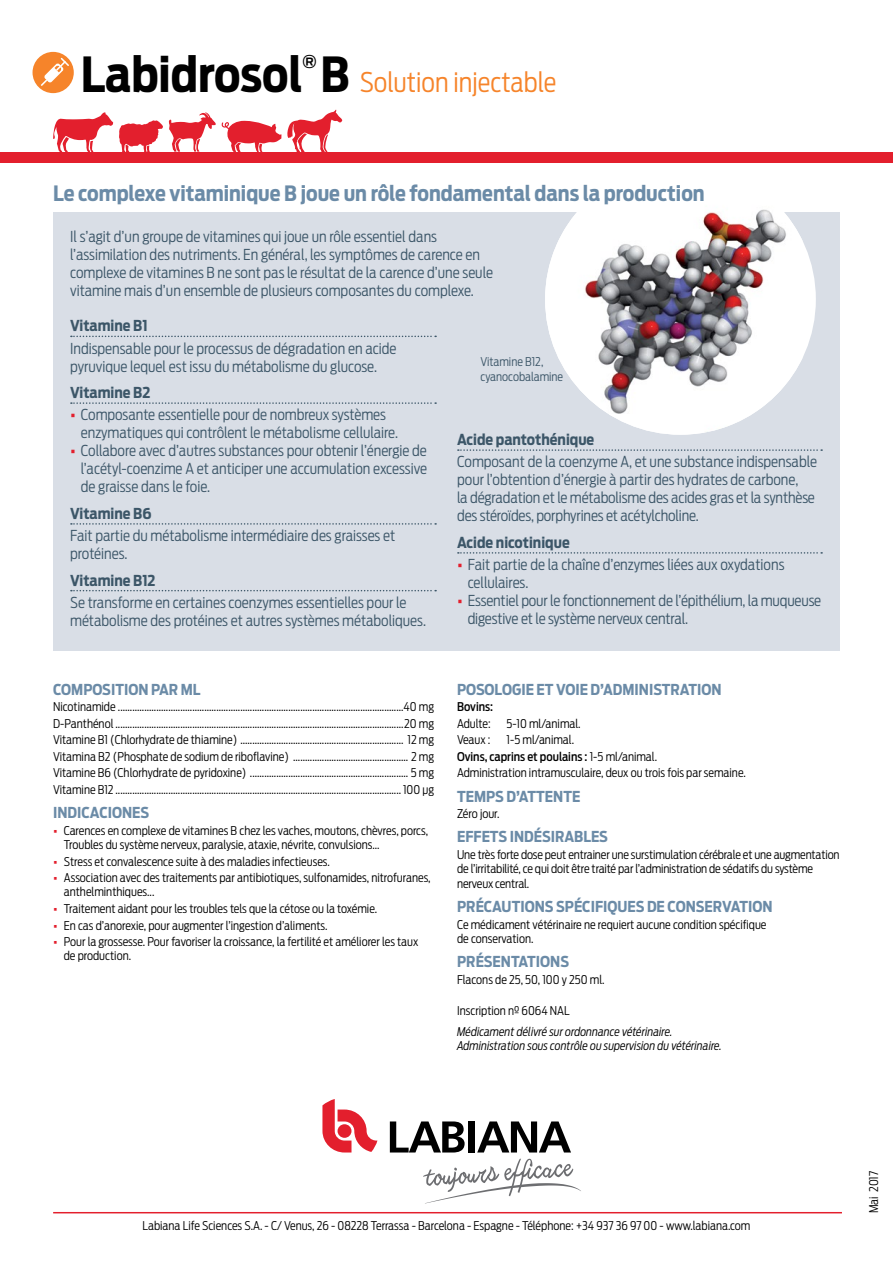
<style>
.page{position:relative;width:893px;height:1263px;background:#fff}
.page>*{position:absolute;margin:0;border:0;box-sizing:border-box;transform-origin:0 0}
.t1{font:700 48px "Antenna Cond";color:#000}
.t2{font:300 27px "Antenna Cond";color:#f6842a}
.t3{font:700 21px "Antenna Cond";color:#6b8ba7}
.t4{font:700 17.55px "Antenna";color:#000}
.t5{font:300 15px/18px "Antenna Cond";color:#3c5668}
.t6{font:700 15px "Antenna Cond";color:#6b8ba7}
.t7{font:700 15px "Antenna Cond";color:#3c5668}
.t8{font:300 12px/16.5px "Antenna Cond";color:#000}
.t9{font:italic 300 12px/14.4px "Antenna Cond";color:#000}
.t10{font:300 12px/14.4px "Antenna Cond";color:#3c5668}
.t11{font:500 12px "Antenna Cond";color:#000}
.s1{font-family:"Antenna";font-weight:700;color:#e31f2d}
.s2{font-weight:500}
</style>
<div class="page">
<div style="left:0;top:152px;width:893px;height:11px;background:#e31f2d"></div>
<div style="left:33px;top:52px;width:41px;height:41px;background:#f6842a;border-radius:50%"></div>
<svg style="left:41px;top:58px;width:28px;height:28px"></svg>
<svg style="left:53px;top:112px;width:60px;height:40px"></svg>
<svg style="left:287px;top:110px;width:55px;height:42px"></svg>
<svg style="left:119px;top:112px;width:162px;height:40px"></svg>
<div style="left:53px;top:213px;width:787px;height:438px;background:#d9dee6"></div>
<div style="left:545px;top:164px;width:271px;height:271px;background:#fff;border-radius:50%"></div>
<img style="left:545px;top:209px;width:257px;height:226px">
<svg style="left:71px;top:336px;width:365px;height:1px"></svg>
<svg style="left:71px;top:402px;width:365px;height:2px"></svg>
<svg style="left:71px;top:523px;width:365px;height:2px"></svg>
<svg style="left:71px;top:590px;width:365px;height:1px"></svg>
<svg style="left:458px;top:449px;width:364px;height:2px"></svg>
<svg style="left:458px;top:552px;width:364px;height:2px"></svg>
<hr style="left:53px;top:1212px;width:789px;height:1px;background:#e31f2d">
<svg style="left:390px;top:1121px;width:75px;height:31px"></svg>
<div style="left:468px;top:1121px;width:7px;height:31px;background:#000"></div>
<svg style="left:477px;top:1121px;width:94px;height:31px"></svg>
<svg style="left:322px;top:1099px;width:55px;height:53px"></svg>
<svg style="left:423px;top:1159px;width:158px;height:44px"></svg>
<h1 class="t1" style="left:81px;top:45px;width:271px">Labidrosol B</h1>
<h3 class="t4" style="left:303px;top:51px;width:16px">®</h3>
<h2 class="t2" style="left:360px;top:66px;width:198px">Solution injectable</h2>
<h3 class="t3" style="left:53px;top:181px;width:653px">Le complexe vitaminique B joue un rôle fondamental dans la production</h3>
<p class="t5" style="left:70px;top:227px;width:424px">Il s’agit d’un groupe de vitamines qui joue un rôle essentiel dans l’assimilation des nutriments. En général, les symptômes de carence en complexe de vitamines B ne sont pas le résultat de la carence d’une seule vitamine mais d’un ensemble de plusieurs composantes du complexe.</p>
<p class="t7" style="left:70px;top:317px;width:79px">Vitamine B1</p>
<p class="t5" style="left:70px;top:339px;width:328px">Indispensable pour le processus de dégradation en acide pyruvique lequel est issu du métabolisme du glucose.</p>
<p class="t7" style="left:70px;top:384px;width:82px">Vitamine B2</p>
<p class="t5" style="left:81px;top:406px;width:319px;text-indent:-11px"><span class="s1">•</span> Composante essentielle pour de nombreux systèmes enzymatiques qui contrôlent le métabolisme cellulaire.</p>
<p class="t5" style="left:81px;top:442px;width:348px;text-align:justify;text-indent:-11px"><span class="s1">•</span> Collabore avec d’autres substances pour obtenir l’énergie de l’acétyl-coenzime A et anticiper une accumulation excessive de graisse dans le foie.</p>
<p class="t7" style="left:70px;top:504px;width:83px">Vitamine B6</p>
<p class="t5" style="left:70px;top:527px;width:327px">Fait partie du métabolisme intermédiaire des graisses et protéines.</p>
<p class="t7" style="left:70px;top:571px;width:87px">Vitamine B12</p>
<p class="t5" style="left:70px;top:593px;width:357px">Se transforme en certaines coenzymes essentielles pour le métabolisme des protéines et autres systèmes métaboliques.</p>
<p class="t10" style="left:480px;top:355px;width:84px">Vitamine B12, cyanocobalamine</p>
<p class="t7" style="left:457px;top:431px;width:139px">Acide pantothénique</p>
<p class="t5" style="left:457px;top:453px;width:361px">Composant de la coenzyme A, et une substance indispensable pour l’obtention d’énergie à partir des hydrates de carbone,<br>la dégradation et le métabolisme des acides gras et la synthèse des stéroïdes, porphyrines et acétylcholine.</p>
<p class="t7" style="left:457px;top:533px;width:114px">Acide nicotinique</p>
<p class="t5" style="left:468px;top:556px;width:318px;text-indent:-11px"><span class="s1">•</span> Fait partie de la chaîne d’enzymes liées aux oxydations cellulaires.</p>
<p class="t5" style="left:468px;top:592px;width:355px;text-indent:-11px"><span class="s1">•</span> Essentiel pour le fonctionnement de l’épithélium, la muqueuse digestive et le système nerveux central.</p>
<p class="t6" style="left:53px;top:680px;width:139px">COMPOSITION PAR ml</p>
<p class="t8" style="left:53px;top:698px;width:383px;text-align:justify">Nicotinamide .......................................................................................................................40 mg D-Panthénol ........................................................................................................................20 mg Vitamine B1 (Chlorhydrate de thiamine) .................................................................... 12 mg Vitamina B2 (Phosphate de sodium de riboflavine) ................................................ 2 mg Vitamine B6 (Chlorhydrate de pyridoxine) .................................................................. 5 mg Vitamine B12 ....................................................................................................................... 100 μg</p>
<p class="t6" style="left:53px;top:804px;width:33px">Indicaciones</p>
<p class="t8" style="left:64px;top:823px;width:366px;line-height:14.4px;text-indent:-11px"><span class="s1">•</span> Carences en complexe de vitamines B chez les vaches, moutons, chèvres, porcs,<br>Troubles du système nerveux, paralysie, ataxie, névrite, convulsions...</p>
<p class="t8" style="left:53px;top:853px;width:278px"><span class="s1">•</span> Stress et convalescence suite à des maladies infectieuses.</p>
<p class="t8" style="left:64px;top:870px;width:368px;line-height:14.4px;text-indent:-11px"><span class="s1">•</span> Association avec des traitements par antibiotiques, sulfonamides, nitrofuranes, anthelminthiques...</p>
<p class="t8" style="left:53px;top:900px;width:326px"><span class="s1">•</span> Traitement aidant pour les troubles tels que la cétose ou la toxémie.</p>
<p class="t8" style="left:53px;top:917px;width:276px"><span class="s1">•</span> En cas d’anorexie, pour augmenter l’ingestion d’aliments.</p>
<p class="t8" style="left:64px;top:934px;width:356px;line-height:14.4px;text-indent:-11px"><span class="s1">•</span> Pour la grossesse. Pour favoriser la croissance, la fertilité et améliorer les taux de production.</p>
<p class="t6" style="left:457px;top:680px;width:266px">POSOLOGIE ET VOIE D’ADMINISTRATION</p>
<p class="t11" style="left:457px;top:699px;width:38px">Bovins:</p>
<p class="t8" style="left:457px;top:715px;width:35px">Adulte:</p>
<p class="t8" style="left:507px;top:715px;width:76px">5-10 ml/animal.</p>
<p class="t8" style="left:457px;top:731px;width:35px">Veaux :</p>
<p class="t8" style="left:457px;top:731px;width:290px;text-indent:50px">1-5 ml/animal.<br><span class="s2">Ovins, caprins et poulains :</span> 1-5 ml/animal.<br>Administration intramusculaire, deux ou trois fois par semaine.</p>
<p class="t6" style="left:457px;top:787px;width:125px">TEMPS D’ATTENTE</p>
<p class="t8" style="left:457px;top:805px;width:44px">Zéro jour.</p>
<p class="t6" style="left:457px;top:828px;width:152px">EFFETS INDÉSIRABLES</p>
<p class="t8" style="left:457px;top:847px;width:384px;line-height:14.4px">Une très forte dose peut entrainer une surstimulation cérébrale et une augmentation de l’irritabilité, ce qui doit être traité par l’administration de sédatifs du système nerveux central.</p>
<p class="t6" style="left:457px;top:898px;width:317px">PRÉCAUTIONS SPÉCIFIQUES DE CONSERVATION</p>
<p class="t8" style="left:457px;top:917px;width:311px;line-height:14.4px">Ce médicament vétérinaire ne requiert aucune condition spécifique de conservation.</p>
<p class="t6" style="left:457px;top:953px;width:112px">PRÉSENTATIONs</p>
<p class="t8" style="left:457px;top:971px;width:149px">Flacons de 25, 50, 100 y 250 ml.</p>
<p class="t8" style="left:457px;top:1002px;width:114px">Inscription nº 6064 NAL</p>
<p class="t9" style="left:457px;top:1024px;width:266px">Médicament délivré sur ordonnance vétérinaire.<br>Administration sous contrôle ou supervision du vétérinaire.</p>
<p class="t8" style="left:143px;top:1217px;width:609px">Labiana Life Sciences S.A. - C/ Venus, 26 - 08228 Terrassa - Barcelona - Espagne - Téléphone: +34 937 36 97 00 - www.labiana.com</p>
<p class="t8" style="left:865px;top:1213px;width:44px;rotate:-90deg">Mai 2017</p>
</div>
